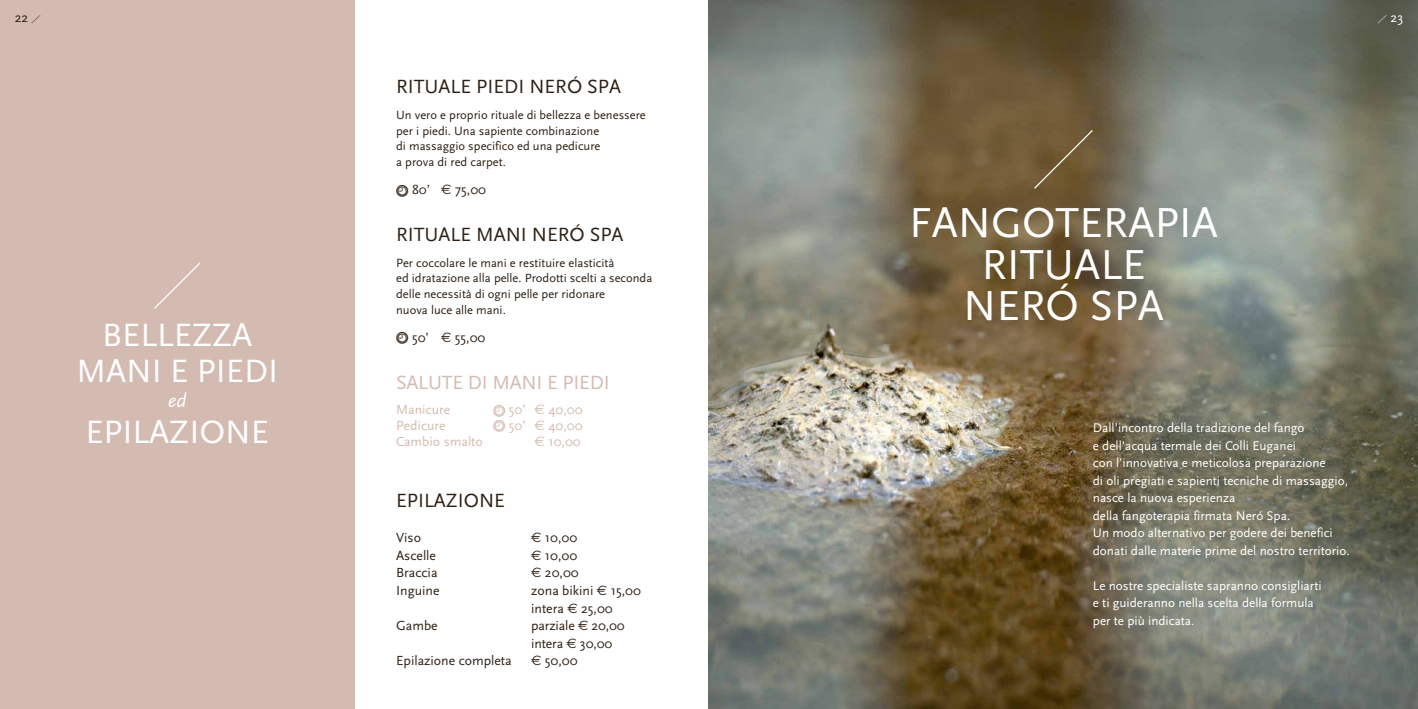
<style>
.page{position:relative;width:1418px;height:709px;background:#fff}
.page>*{position:absolute;margin:0;border:0;box-sizing:border-box;transform-origin:0 0}
.t1{font:43.75px/41.2px "Scala Sans";color:#fff;text-align:center}
.t2{font:33.75px/36.2px "Scala Sans";color:#fff;text-align:center}
.t3{font:20px "Scala Sans";color:#2e2014}
.t4{font:20px "Scala Sans";letter-spacing:-.01em;color:#d4bbb2}
.t5{font:italic 20px "Scala Sans";color:#fff}
.t6{font:13.75px/17.5px "Scala Sans";color:#2e2014}
.t7{font:13.75px "Scala Sans";color:#d4bbb2}
.t8{font:13.75px "Scala Sans";color:#fff}
.t9{font:13.12px/17.5px "Scala Sans";color:#fff}
.t10{font:12.5px/15.6px "Scala Sans";color:#2e2014}
.s1{font-style:italic;font-size:8.75px}
.s2{font-family:"Bankwesen";font-size:17.5px}
.s3{font-family:"Euro Sans"}
</style>
<div class="page">
<div style="left:0;top:0;width:354px;height:709px;background:#d4bbb2"></div>
<svg style="left:154px;top:262px;width:47px;height:47px"></svg>
<img style="left:709px;top:0;width:708px;height:709px">
<svg style="left:1032px;top:129px;width:62px;height:61px;background:#735d39"></svg>
<p class="t6" style="left:15px;top:9px;width:31px">22 <span class="s1">/</span></p>
<h2 class="t2" style="left:76px;top:317px;width:203px">BELLEZZA<br>MANI E PIEDI</h2>
<h3 class="t5" style="left:168px;top:389px;width:20px">ed</h3>
<h2 class="t2" style="left:85px;top:415px;width:185px">EPILAZIONE</h2>
<h3 class="t3" style="left:396px;top:76px;width:226px">RITUALE PIEDI NERÓ SPA</h3>
<p class="t10" style="left:396px;top:107px;width:251px">Un vero e proprio rituale di bellezza e benessere per i piedi. Una sapiente combinazione<br>di massaggio specifico ed una pedicure<br>a prova di red carpet.</p>
<p class="t6" style="left:396px;top:181px;width:91px"><span class="s2">q</span> 80’ <span class="s3">€</span> 75,00</p>
<h3 class="t3" style="left:396px;top:224px;width:229px">RITUALE MANI NERÓ SPA</h3>
<p class="t10" style="left:396px;top:255px;width:258px">Per coccolare le mani e restituire elasticità<br>ed idratazione alla pelle. Prodotti scelti a seconda delle necessità di ogni pelle per ridonare<br>nuova luce alle mani.</p>
<p class="t6" style="left:396px;top:329px;width:91px"><span class="s2">q</span> 50’ <span class="s3">€</span> 55,00</p>
<h3 class="t4" style="left:396px;top:371px;width:215px">SALUTE DI MANI E PIEDI</h3>
<p class="t7" style="left:396px;top:402px;width:56px">Manicure</p>
<p class="t7" style="left:493px;top:402px;width:91px"><span class="s2">q</span> 50’ <span class="s3">€</span> 40,00</p>
<p class="t7" style="left:396px;top:418px;width:51px">Pedicure</p>
<p class="t7" style="left:493px;top:418px;width:91px"><span class="s2">q</span> 50’ <span class="s3">€</span> 40,00</p>
<p class="t7" style="left:396px;top:433px;width:88px">Cambio smalto</p>
<p class="t7" style="left:534px;top:433px;width:48px"><span class="s3">€</span> 10,00</p>
<h3 class="t3" style="left:396px;top:490px;width:110px">EPILAZIONE</h3>
<p class="t6" style="left:396px;top:529px;width:26px">Viso</p>
<p class="t6" style="left:531px;top:529px;width:48px"><span class="s3">€</span> 10,00</p>
<p class="t6" style="left:396px;top:547px;width:41px">Ascelle</p>
<p class="t6" style="left:531px;top:547px;width:48px"><span class="s3">€</span> 10,00</p>
<p class="t6" style="left:396px;top:564px;width:43px">Braccia</p>
<p class="t6" style="left:531px;top:564px;width:49px"><span class="s3">€</span> 20,00</p>
<p class="t6" style="left:396px;top:582px;width:45px">Inguine</p>
<p class="t6" style="left:531px;top:582px;width:111px">zona bikini <span class="s3">€</span> 15,00 intera <span class="s3">€</span> 25,00</p>
<p class="t6" style="left:396px;top:617px;width:43px">Gambe</p>
<p class="t6" style="left:531px;top:617px;width:95px">parziale <span class="s3">€</span> 20,00 intera <span class="s3">€</span> 30,00</p>
<p class="t6" style="left:396px;top:652px;width:117px">Epilazione completa</p>
<p class="t6" style="left:531px;top:652px;width:48px"><span class="s3">€</span> 50,00</p>
<p class="t8" style="left:1379px;top:10px;width:26px"><span class="s1">/</span>23</p>
<h1 class="t1" style="left:909px;top:203px;width:310px">FANGOTERAPIA<br>RITUALE<br>NERÓ SPA</h1>
<p class="t9" style="left:1092px;top:419px;width:258px">Dall’incontro della tradizione del fango<br>e dell’acqua termale dei Colli Euganei<br>con l’innovativa e meticolosa preparazione<br>di oli pregiati e sapienti tecniche di massaggio, nasce la nuova esperienza<br>della fangoterapia firmata Neró Spa.<br>Un modo alternativo per godere dei benefici donati dalle materie prime del nostro territorio.</p>
<p class="t9" style="left:1092px;top:577px;width:230px">Le nostre specialiste sapranno consigliarti e ti guideranno nella scelta della formula per te più indicata.</p>
</div>
